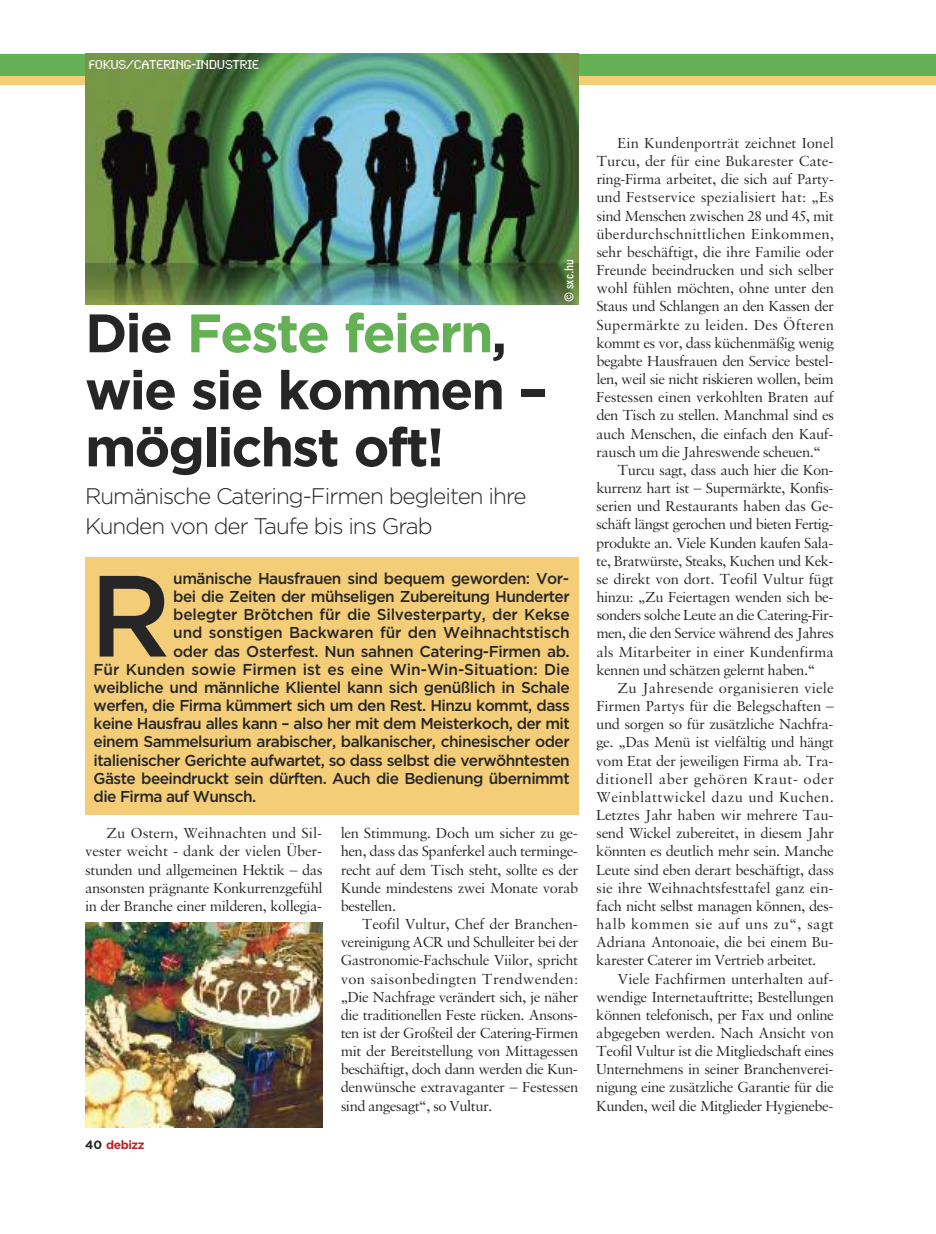
<style>
.page{position:relative;width:936px;height:1234px;background:#fff}
.page>*{position:absolute;margin:0;border:0;box-sizing:border-box;transform-origin:0 0}
.t1{font:500 115.2px "Gotham";color:#272627}
.t2{font:700 54px/57px "Gotham";letter-spacing:-.035em;color:#272627}
.t3{font:300 22.5px/30px "Gotham";letter-spacing:-.045em;color:#272627}
.t4{font:500 15.75px "Gotham";letter-spacing:-.035em;color:#272627}
.t5{font:500 15.75px "Gotham";letter-spacing:-.005em;color:#272627}
.t6{font:500 15.75px "Gotham";letter-spacing:-.015em;color:#272627}
.t7{font:500 15.75px "Gotham";letter-spacing:-.01em;color:#272627}
.t8{font:15.45px/18.1px "DE Bizz Body";letter-spacing:-.03em;color:#272627;text-align:justify}
.t9{font:15.45px "DE Bizz Body";letter-spacing:-.01em;color:#272627}
.t10{font:15.45px "DE Bizz Body";letter-spacing:.01em;color:#272627}
.t11{font:15.45px "DE Bizz Body";color:#272627}
.t12{font:15.45px "DE Bizz Body";letter-spacing:.03em;color:#272627}
.t13{font:15.45px "DE Bizz Body";letter-spacing:.005em;color:#272627}
.t14{font:15.45px "DE Bizz Body";letter-spacing:-.005em;color:#272627}
.t15{font:15.45px "DE Bizz Body";letter-spacing:.02em;color:#272627}
.t16{font:13.5px "Synchro LET";letter-spacing:-.025em;color:#fff}
.t17{font:700 12px "Gotham";letter-spacing:-.035em;color:#ba2329}
.t18{font:700 condensed 12px "DE Bizz Goth 02";color:#fff}
.s1{color:#63b154}
.s2{color:#272627}
</style>
<div class="page">
<div style="left:0;top:72px;width:935px;height:13px;background:#f3cd78"></div>
<div style="left:85px;top:557px;width:493px;height:257px;background:#f3cd78"></div>
<div style="left:0;top:54px;width:935px;height:21px;background:#63b154"></div>
<img style="left:85px;top:54px;width:493px;height:250px">
<img style="left:85px;top:922px;width:237px;height:205px">
<p class="t16" style="left:88px;top:57px;width:172px">FOKUS/CATERING-INDUSTRIE</p>
<h2 class="t2" style="left:85px;top:304px;width:464px">Die <span class="s1">Feste feiern</span>, wie sie kommen – möglichst oft!</h2>
<h3 class="t3" style="left:85px;top:481px;width:443px">Rumänische Catering-Firmen begleiten ihre<br>Kunden von der Taufe bis ins Grab</h3>
<p class="t18" style="left:561px;top:302px;width:45px;rotate:-90deg">© sxc.hu</p>
<h1 class="t1" style="left:89px;top:550px;width:83px">R</h1>
<p class="t4" style="left:173px;top:569px;width:397px">umänische Hausfrauen sind bequem geworden: Vor-</p>
<p class="t4" style="left:173px;top:587px;width:398px">bei die Zeiten der mühseligen Zubereitung Hunderter</p>
<p class="t6" style="left:173px;top:605px;width:398px">belegter Brötchen für die Silvesterparty, der Kekse</p>
<p class="t7" style="left:173px;top:623px;width:398px">und sonstigen Backwaren für den Weihnachtstisch</p>
<p class="t4" style="left:173px;top:642px;width:398px">oder das Osterfest. Nun sahnen Catering-Firmen ab.</p>
<p class="t5" style="left:94px;top:660px;width:477px">Für Kunden sowie Firmen ist es eine Win-Win-Situation: Die</p>
<p class="t4" style="left:94px;top:678px;width:477px">weibliche und männliche Klientel kann sich genüßlich in Schale</p>
<p class="t4" style="left:94px;top:696px;width:477px">werfen, die Firma kümmert sich um den Rest. Hinzu kommt, dass</p>
<p class="t4" style="left:94px;top:714px;width:477px">keine Hausfrau alles kann – also her mit dem Meisterkoch, der mit</p>
<p class="t4" style="left:94px;top:732px;width:477px">einem Sammelsurium arabischer, balkanischer, chinesischer oder</p>
<p class="t4" style="left:94px;top:750px;width:477px">italienischer Gerichte aufwartet, so dass selbst die verwöhntesten</p>
<p class="t4" style="left:94px;top:769px;width:477px">Gäste beeindruckt sein dürften. Auch die Bedienung übernimmt</p>
<p class="t4" style="left:94px;top:787px;width:164px">die Firma auf Wunsch.</p>
<p class="t8" style="left:85px;top:823px;width:239px;text-indent:21px">Zu Ostern, Weihnachten und Sil&shy;vester weicht - dank der vielen Über&shy;stunden und allgemeinen Hektik – das ansonsten prägnante Konkurrenzgefühl in der Branche einer milderen, kollegia-</p>
<p class="t8" style="left:340px;top:823px;width:239px">len Stimmung. Doch um sicher zu ge&shy;hen, dass das Spanferkel auch terminge&shy;recht auf dem Tisch steht, sollte es der Kunde mindestens zwei Monate vorab bestellen.</p>
<p class="t8" style="left:340px;top:914px;width:239px;text-indent:21px">Teofil Vultur, Chef der Branchen&shy;vereinigung ACR und Schulleiter bei der Gastronomie-Fachschule Viilor, spricht von saisonbedingten Trendwenden: „Die Nachfrage verändert sich, je näher die traditionellen Feste rücken. Ansons&shy;ten ist der Großteil der Catering-Firmen mit der Bereitstellung von Mittagessen beschäftigt, doch dann werden die Kun&shy;denwünsche extravaganter – Festessen sind angesagt“, so Vultur.</p>
<p class="t17" style="left:85px;top:1137px;width:61px"><span class="s2">40</span> debizz</p>
<p class="t11" style="left:617px;top:133px;width:218px">Ein Kundenporträt zeichnet Ionel</p>
<p class="t11" style="left:596px;top:152px;width:239px">Turcu, der für eine Bukarester Cate-</p>
<p class="t8" style="left:596px;top:170px;width:239px">ring-Firma arbeitet, die sich auf Party-</p>
<p class="t13" style="left:596px;top:188px;width:239px">und Festservice spezialisiert hat: „Es</p>
<p class="t8" style="left:596px;top:206px;width:239px">sind Menschen zwischen 28 und 45, mit</p>
<p class="t10" style="left:596px;top:224px;width:239px">überdurchschnittlichen Einkommen,</p>
<p class="t8" style="left:596px;top:242px;width:239px">sehr beschäftigt, die ihre Familie oder</p>
<p class="t8" style="left:596px;top:261px;width:239px">Freunde beeindrucken und sich selber</p>
<p class="t8" style="left:596px;top:279px;width:239px">wohl fühlen möchten, ohne unter den</p>
<p class="t8" style="left:596px;top:297px;width:239px">Staus und Schlangen an den Kassen der</p>
<p class="t10" style="left:596px;top:315px;width:239px">Supermärkte zu leiden. Des Öfteren</p>
<p class="t8" style="left:596px;top:333px;width:239px">kommt es vor, dass küchenmäßig wenig</p>
<p class="t8" style="left:596px;top:351px;width:238px">begabte Hausfrauen den Service bestel-</p>
<p class="t8" style="left:596px;top:369px;width:239px">len, weil sie nicht riskieren wollen, beim</p>
<p class="t9" style="left:596px;top:388px;width:239px">Festessen einen verkohlten Braten auf</p>
<p class="t8" style="left:596px;top:406px;width:239px">den Tisch zu stellen. Manchmal sind es</p>
<p class="t8" style="left:596px;top:424px;width:238px">auch Menschen, die einfach den Kauf-</p>
<p class="t8" style="left:596px;top:442px;width:226px">rausch um die Jahreswende scheuen.“</p>
<p class="t8" style="left:617px;top:460px;width:217px">Turcu sagt, dass auch hier die Kon-</p>
<p class="t8" style="left:596px;top:478px;width:238px">kurrenz hart ist – Supermärkte, Konfis-</p>
<p class="t8" style="left:596px;top:497px;width:238px">serien und Restaurants haben das Ge-</p>
<p class="t8" style="left:596px;top:515px;width:238px">schäft längst gerochen und bieten Fertig-</p>
<p class="t8" style="left:596px;top:533px;width:238px">produkte an. Viele Kunden kaufen Sala-</p>
<p class="t8" style="left:596px;top:551px;width:238px">te, Bratwürste, Steaks, Kuchen und Kek-</p>
<p class="t9" style="left:596px;top:569px;width:239px">se direkt von dort. Teofil Vultur fügt</p>
<p class="t8" style="left:596px;top:587px;width:238px">hinzu: „Zu Feiertagen wenden sich be-</p>
<p class="t8" style="left:596px;top:605px;width:238px">sonders solche Leute an die Catering-Fir-</p>
<p class="t8" style="left:596px;top:624px;width:239px">men, die den Service während des Jahres</p>
<p class="t14" style="left:596px;top:642px;width:239px">als Mitarbeiter in einer Kundenfirma</p>
<p class="t8" style="left:596px;top:660px;width:220px">kennen und schätzen gelernt haben.“</p>
<p class="t10" style="left:617px;top:678px;width:218px">Zu Jahresende organisieren viele</p>
<p class="t9" style="left:596px;top:696px;width:239px">Firmen Partys für die Belegschaften –</p>
<p class="t8" style="left:596px;top:714px;width:239px">und sorgen so für zusätzliche Nachfra-</p>
<p class="t8" style="left:596px;top:732px;width:239px">ge. „Das Menü ist vielfältig und hängt</p>
<p class="t8" style="left:596px;top:751px;width:239px">vom Etat der jeweiligen Firma ab. Tra-</p>
<p class="t12" style="left:596px;top:769px;width:239px">ditionell aber gehören Kraut- oder</p>
<p class="t15" style="left:596px;top:787px;width:239px">Weinblattwickel dazu und Kuchen.</p>
<p class="t9" style="left:596px;top:805px;width:239px">Letztes Jahr haben wir mehrere Tau-</p>
<p class="t8" style="left:596px;top:823px;width:239px">send Wickel zubereitet, in diesem Jahr</p>
<p class="t8" style="left:596px;top:841px;width:239px">könnten es deutlich mehr sein. Manche</p>
<p class="t8" style="left:596px;top:860px;width:239px">Leute sind eben derart beschäftigt, dass</p>
<p class="t9" style="left:596px;top:878px;width:239px">sie ihre Weihnachtsfesttafel ganz ein-</p>
<p class="t8" style="left:596px;top:896px;width:239px">fach nicht selbst managen können, des-</p>
<p class="t12" style="left:596px;top:914px;width:239px">halb kommen sie auf uns zu“, sagt</p>
<p class="t8" style="left:596px;top:932px;width:239px">Adriana Antonoaie, die bei einem Bu-</p>
<p class="t8" style="left:596px;top:950px;width:222px">karester Caterer im Vertrieb arbeitet.</p>
<p class="t9" style="left:617px;top:968px;width:217px">Viele Fachfirmen unterhalten auf-</p>
<p class="t8" style="left:596px;top:987px;width:239px">wendige Internetauftritte; Bestellungen</p>
<p class="t8" style="left:596px;top:1005px;width:239px">können telefonisch, per Fax und online</p>
<p class="t8" style="left:596px;top:1023px;width:239px">abgegeben werden. Nach Ansicht von</p>
<p class="t8" style="left:596px;top:1041px;width:239px">Teofil Vultur ist die Mitgliedschaft eines</p>
<p class="t8" style="left:596px;top:1059px;width:238px">Unternehmens in seiner Branchenverei-</p>
<p class="t8" style="left:596px;top:1077px;width:239px">nigung eine zusätzliche Garantie für die</p>
<p class="t8" style="left:596px;top:1095px;width:238px">Kunden, weil die Mitglieder Hygienebe-</p>
</div>
